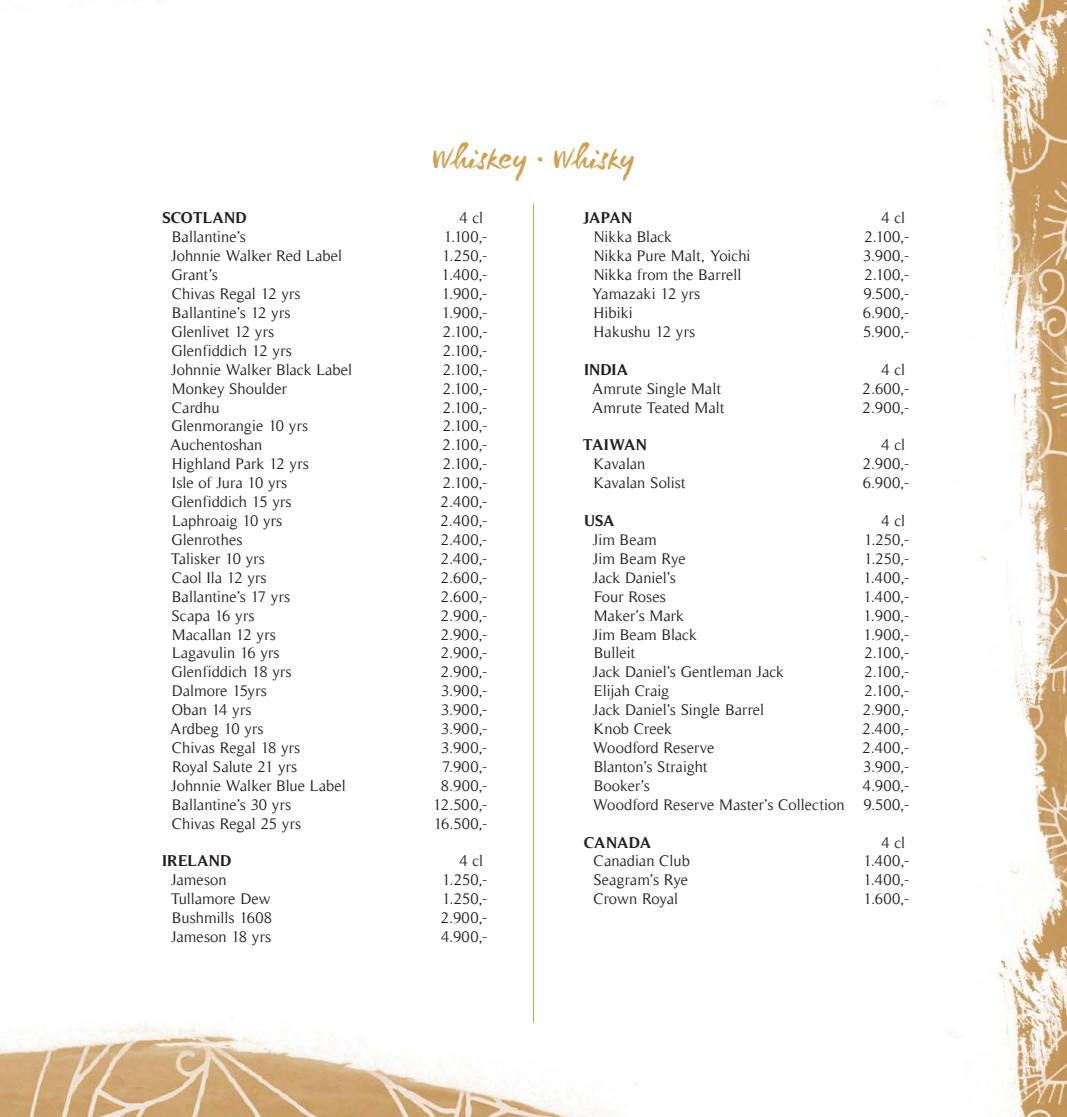
<style>
.page{position:relative;width:1067px;height:1117px;background:#fff}
.page>*{position:absolute;margin:0;border:0;box-sizing:border-box;transform-origin:0 0}
.t1{font:31.5px "WC Mano Negra Bta";letter-spacing:-.005em;color:#cfa253}
.t2{font:15.75px/18.9px "Timeless";color:#231f20;text-align:right}
.t3{font:700 15.75px "Timeless";letter-spacing:.01em;color:#231f20}
</style>
<div class="page">
<img style="left:936px;top:0;width:131px;height:1116px">
<img style="left:0;top:0;width:604px;height:1116px">
<hr style="left:533px;top:203px;width:1px;height:819px;background:#cfa253">
<p class="t1" style="left:432px;top:139px;width:204px">Whiskey · Whisky</p>
<p class="t3" style="left:163px;top:208px;width:86px">SCOTLAND</p>
<p class="t2" style="left:459px;top:208px;width:25px">4 cl</p>
<p class="t2" style="left:172px;top:227px;width:75px">Ballantine’s</p>
<p class="t2" style="left:443px;top:227px;width:45px">1.100,-</p>
<p class="t2" style="left:171px;top:246px;width:172px">Johnnie Walker Red Label</p>
<p class="t2" style="left:442px;top:246px;width:47px">1.250,-</p>
<p class="t2" style="left:172px;top:265px;width:48px">Grant’s</p>
<p class="t2" style="left:441px;top:265px;width:47px">1.400,-</p>
<p class="t2" style="left:172px;top:284px;width:130px">Chivas Regal 12 yrs</p>
<p class="t2" style="left:442px;top:284px;width:47px">1.900,-</p>
<p class="t2" style="left:172px;top:303px;width:120px">Ballantine’s 12 yrs</p>
<p class="t2" style="left:442px;top:303px;width:47px">1.900,-</p>
<p class="t2" style="left:172px;top:322px;width:104px">Glenlivet 12 yrs</p>
<p class="t2" style="left:443px;top:322px;width:46px">2.100,-</p>
<p class="t2" style="left:172px;top:340px;width:122px">Glenfiddich 12 yrs</p>
<p class="t2" style="left:443px;top:340px;width:46px">2.100,-</p>
<p class="t2" style="left:171px;top:359px;width:182px">Johnnie Walker Black Label</p>
<p class="t2" style="left:443px;top:359px;width:46px">2.100,-</p>
<p class="t2" style="left:172px;top:378px;width:117px">Monkey Shoulder</p>
<p class="t2" style="left:443px;top:378px;width:46px">2.100,-</p>
<p class="t2" style="left:172px;top:397px;width:49px">Cardhu</p>
<p class="t2" style="left:443px;top:397px;width:46px">2.100,-</p>
<p class="t2" style="left:172px;top:416px;width:138px">Glenmorangie 10 yrs</p>
<p class="t2" style="left:443px;top:416px;width:46px">2.100,-</p>
<p class="t2" style="left:170px;top:435px;width:94px">Auchentoshan</p>
<p class="t2" style="left:442px;top:435px;width:46px">2.100,-</p>
<p class="t2" style="left:172px;top:454px;width:139px">Highland Park 12 yrs</p>
<p class="t2" style="left:442px;top:454px;width:46px">2.100,-</p>
<p class="t2" style="left:172px;top:473px;width:117px">Isle of Jura 10 yrs</p>
<p class="t2" style="left:443px;top:473px;width:46px">2.100,-</p>
<p class="t2" style="left:172px;top:492px;width:122px">Glenfiddich 15 yrs</p>
<p class="t2" style="left:440px;top:492px;width:48px">2.400,-</p>
<p class="t2" style="left:172px;top:511px;width:112px">Laphroaig 10 yrs</p>
<p class="t2" style="left:440px;top:511px;width:48px">2.400,-</p>
<p class="t2" style="left:172px;top:529px;width:72px">Glenrothes</p>
<p class="t2" style="left:441px;top:529px;width:48px">2.400,-</p>
<p class="t2" style="left:171px;top:548px;width:95px">Talisker 10 yrs</p>
<p class="t2" style="left:440px;top:548px;width:48px">2.400,-</p>
<p class="t2" style="left:172px;top:567px;width:97px">Caol Ila 12 yrs</p>
<p class="t2" style="left:441px;top:567px;width:48px">2.600,-</p>
<p class="t2" style="left:172px;top:586px;width:120px">Ballantine’s 17 yrs</p>
<p class="t2" style="left:441px;top:586px;width:48px">2.600,-</p>
<p class="t2" style="left:172px;top:605px;width:84px">Scapa 16 yrs</p>
<p class="t2" style="left:441px;top:605px;width:48px">2.900,-</p>
<p class="t2" style="left:172px;top:624px;width:105px">Macallan 12 yrs</p>
<p class="t2" style="left:441px;top:624px;width:48px">2.900,-</p>
<p class="t2" style="left:172px;top:643px;width:109px">Lagavulin 16 yrs</p>
<p class="t2" style="left:441px;top:643px;width:48px">2.900,-</p>
<p class="t2" style="left:172px;top:662px;width:121px">Glenfiddich 18 yrs</p>
<p class="t2" style="left:441px;top:662px;width:48px">2.900,-</p>
<p class="t2" style="left:172px;top:681px;width:97px">Dalmore 15yrs</p>
<p class="t2" style="left:441px;top:681px;width:48px">3.900,-</p>
<p class="t2" style="left:172px;top:700px;width:81px">Oban 14 yrs</p>
<p class="t2" style="left:441px;top:700px;width:48px">3.900,-</p>
<p class="t2" style="left:170px;top:718px;width:95px">Ardbeg 10 yrs</p>
<p class="t2" style="left:441px;top:718px;width:48px">3.900,-</p>
<p class="t2" style="left:172px;top:737px;width:130px">Chivas Regal 18 yrs</p>
<p class="t2" style="left:441px;top:737px;width:48px">3.900,-</p>
<p class="t2" style="left:172px;top:756px;width:127px">Royal Salute 21 yrs</p>
<p class="t2" style="left:442px;top:756px;width:47px">7.900,-</p>
<p class="t2" style="left:171px;top:775px;width:176px">Johnnie Walker Blue Label</p>
<p class="t2" style="left:441px;top:775px;width:48px">8.900,-</p>
<p class="t2" style="left:172px;top:794px;width:121px">Ballantine’s 30 yrs</p>
<p class="t2" style="left:433px;top:794px;width:56px">12.500,-</p>
<p class="t2" style="left:172px;top:813px;width:131px">Chivas Regal 25 yrs</p>
<p class="t2" style="left:434px;top:813px;width:55px">16.500,-</p>
<p class="t3" style="left:162px;top:851px;width:71px">IRELAND</p>
<p class="t2" style="left:459px;top:851px;width:25px">4 cl</p>
<p class="t2" style="left:171px;top:870px;width:57px">Jameson</p>
<p class="t2" style="left:442px;top:870px;width:47px">1.250,-</p>
<p class="t2" style="left:171px;top:889px;width:101px">Tullamore Dew</p>
<p class="t2" style="left:442px;top:889px;width:47px">1.250,-</p>
<p class="t2" style="left:172px;top:907px;width:102px">Bushmills 1608</p>
<p class="t2" style="left:441px;top:907px;width:48px">2.900,-</p>
<p class="t2" style="left:171px;top:926px;width:102px">Jameson 18 yrs</p>
<p class="t2" style="left:441px;top:926px;width:48px">4.900,-</p>
<p class="t3" style="left:582px;top:208px;width:51px">JAPAN</p>
<p class="t2" style="left:881px;top:208px;width:25px">4 cl</p>
<p class="t2" style="left:594px;top:227px;width:80px">Nikka Black</p>
<p class="t2" style="left:864px;top:227px;width:46px">2.100,-</p>
<p class="t2" style="left:594px;top:246px;width:158px">Nikka Pure Malt, Yoichi</p>
<p class="t2" style="left:863px;top:246px;width:48px">3.900,-</p>
<p class="t2" style="left:594px;top:265px;width:149px">Nikka from the Barrell</p>
<p class="t2" style="left:864px;top:265px;width:46px">2.100,-</p>
<p class="t2" style="left:592px;top:284px;width:110px">Yamazaki 12 yrs</p>
<p class="t2" style="left:863px;top:284px;width:47px">9.500,-</p>
<p class="t2" style="left:593px;top:303px;width:41px">Hibiki</p>
<p class="t2" style="left:862px;top:303px;width:48px">6.900,-</p>
<p class="t2" style="left:593px;top:322px;width:103px">Hakushu 12 yrs</p>
<p class="t2" style="left:863px;top:322px;width:48px">5.900,-</p>
<p class="t3" style="left:584px;top:360px;width:46px">INDIA</p>
<p class="t2" style="left:881px;top:359px;width:25px">4 cl</p>
<p class="t2" style="left:592px;top:378px;width:130px">Amrute Single Malt</p>
<p class="t2" style="left:862px;top:378px;width:48px">2.600,-</p>
<p class="t2" style="left:592px;top:397px;width:134px">Amrute Teated Malt</p>
<p class="t2" style="left:862px;top:397px;width:48px">2.900,-</p>
<p class="t3" style="left:583px;top:435px;width:65px">TAIWAN</p>
<p class="t2" style="left:881px;top:435px;width:25px">4 cl</p>
<p class="t2" style="left:593px;top:454px;width:53px">Kavalan</p>
<p class="t2" style="left:862px;top:454px;width:48px">2.900,-</p>
<p class="t2" style="left:593px;top:473px;width:93px">Kavalan Solist</p>
<p class="t2" style="left:862px;top:473px;width:48px">6.900,-</p>
<p class="t3" style="left:584px;top:511px;width:32px">USA</p>
<p class="t2" style="left:881px;top:511px;width:25px">4 cl</p>
<p class="t2" style="left:593px;top:529px;width:65px">Jim Beam</p>
<p class="t2" style="left:864px;top:529px;width:47px">1.250,-</p>
<p class="t2" style="left:593px;top:548px;width:94px">Jim Beam Rye</p>
<p class="t2" style="left:864px;top:548px;width:47px">1.250,-</p>
<p class="t2" style="left:593px;top:567px;width:85px">Jack Daniel’s</p>
<p class="t2" style="left:863px;top:567px;width:47px">1.400,-</p>
<p class="t2" style="left:594px;top:586px;width:73px">Four Roses</p>
<p class="t2" style="left:863px;top:586px;width:47px">1.400,-</p>
<p class="t2" style="left:593px;top:605px;width:92px">Maker’s Mark</p>
<p class="t2" style="left:863px;top:605px;width:47px">1.900,-</p>
<p class="t2" style="left:593px;top:624px;width:105px">Jim Beam Black</p>
<p class="t2" style="left:863px;top:624px;width:47px">1.900,-</p>
<p class="t2" style="left:593px;top:643px;width:43px">Bulleit</p>
<p class="t2" style="left:864px;top:643px;width:46px">2.100,-</p>
<p class="t2" style="left:593px;top:662px;width:193px">Jack Daniel’s Gentleman Jack</p>
<p class="t2" style="left:864px;top:662px;width:46px">2.100,-</p>
<p class="t2" style="left:594px;top:681px;width:77px">Elijah Craig</p>
<p class="t2" style="left:864px;top:681px;width:46px">2.100,-</p>
<p class="t2" style="left:593px;top:700px;width:173px">Jack Daniel’s Single Barrel</p>
<p class="t2" style="left:862px;top:700px;width:48px">2.900,-</p>
<p class="t2" style="left:593px;top:718px;width:80px">Knob Creek</p>
<p class="t2" style="left:862px;top:718px;width:48px">2.400,-</p>
<p class="t2" style="left:593px;top:737px;width:123px">Woodford Reserve</p>
<p class="t2" style="left:862px;top:737px;width:48px">2.400,-</p>
<p class="t2" style="left:593px;top:756px;width:115px">Blanton’s Straight</p>
<p class="t2" style="left:863px;top:756px;width:48px">3.900,-</p>
<p class="t2" style="left:593px;top:775px;width:58px">Booker’s</p>
<p class="t2" style="left:593px;top:775px;width:318px">4.900,-<br>Woodford Reserve Master’s Collection 9.500,-</p>
<p class="t3" style="left:584px;top:832px;width:69px">CANADA</p>
<p class="t2" style="left:881px;top:832px;width:25px">4 cl</p>
<p class="t2" style="left:593px;top:851px;width:98px">Canadian Club</p>
<p class="t2" style="left:863px;top:851px;width:47px">1.400,-</p>
<p class="t2" style="left:593px;top:870px;width:96px">Seagram’s Rye</p>
<p class="t2" style="left:863px;top:870px;width:47px">1.400,-</p>
<p class="t2" style="left:593px;top:889px;width:86px">Crown Royal</p>
<p class="t2" style="left:863px;top:889px;width:47px">1.600,-</p>
</div>
